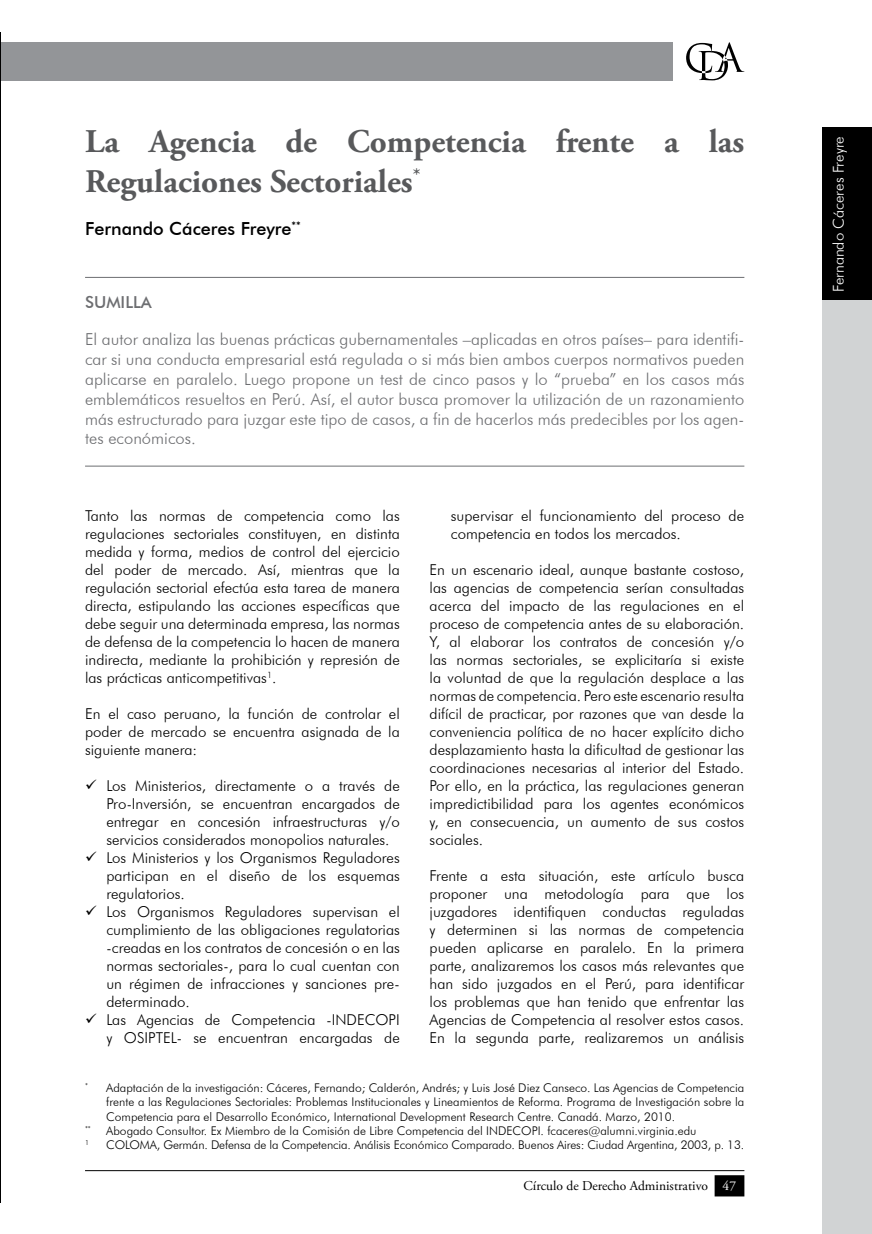
<style>
.page{position:relative;width:872px;height:1234px;background:#fff}
.page>*{position:absolute;margin:0;border:0;box-sizing:border-box;transform-origin:0 0}
.t1{font:700 33px/39.6px "Adobe Garamond Pro";color:#58595b}
.t2{font:500 18px "Futura BT";color:#000}
.t3{font:300 16.5px/19.8px "Futura BT";color:#6d6e71;text-align:justify}
.t4{font:500 16.5px "Futura BT";color:#6d6e71}
.t5{font:300 15px/18px "Futura BT";color:#000;text-align:justify}
.t6{font:300 15px "Futura BT";color:#fff}
.t7{font:13.5px "Adobe Garamond Pro";color:#000}
.t8{font:300 12px "Futura BT";color:#000}
.t9{font:300 7.05px "Futura BT";color:#000}
.s1{color:#fff}
</style>
<div class="page">
<div style="left:822px;top:285px;width:50px;height:948px;background:#d1d3d4"></div>
<div style="left:822px;top:128px;width:50px;height:172px;background:#000"></div>
<svg style="left:686px;top:42px;width:58px;height:38px"></svg>
<hr style="left:85px;top:1169px;width:659px;height:1px;background:#000">
<div style="left:715px;top:1175px;width:28px;height:20px;background:#000"></div>
<div style="left:714px;top:1174px;width:30px;height:22px;border:2px solid #000"></div>
<div style="left:0;top:43px;width:673px;height:38px;background:#939598"></div>
<hr style="left:85px;top:277px;width:659px;height:1px;background:#6d6e71">
<hr style="left:85px;top:465px;width:659px;height:1px;background:#6d6e71">
<hr style="left:0;top:32px;width:1px;height:1170px;background:#000">
<h1 class="t1" style="left:85px;top:123px;width:661px">La Agencia de Competencia frente a las<br>Regulaciones Sectoriales<sup>*</sup></h1>
<p class="t2" style="left:85px;top:217px;width:217px">Fernando Cáceres Freyre<sup>**</sup></p>
<p class="t4" style="left:85px;top:291px;width:20px">Sumilla</p>
<p class="t3" style="left:85px;top:329px;width:661px">E l autor analiza las buenas prácticas gubernamentales –aplicadas en otros países– para identifi&shy;car si una conducta empresarial está regulada o si más bien ambos cuerpos normativos pueden aplicarse en paralelo. Luego propone un test de cinco pasos y lo “prueba” en los casos más emblemáticos resueltos en Perú. Así, el autor busca promover la utilización de un razonamiento más estructurado para juzgar este tipo de casos, a fin de hacerlos más predecibles por los agen&shy;tes económicos.</p>
<p class="t5" style="left:451px;top:506px;width:295px">supervisar el funcionamiento del proceso de competencia en todos los mercados.</p>
<p class="t5" style="left:429px;top:560px;width:316px">E n un escenario ideal, aunque bastante costoso, las agencias de competencia serían consultadas acerca del impacto de las regulaciones en el proceso de competencia antes de su elaboración.<br>Y, al elaborar los contratos de concesión y/o las normas sectoriales, se explicitaría si existe la voluntad de que la regulación desplace a las normas de competencia. Pero este escenario resulta difícil de practicar, por razones que van desde la conveniencia política de no hacer explícito dicho desplazamiento hasta la dificultad de gestionar las coordinaciones necesarias al interior del Estado.<br>Por ello, en la práctica, las regulaciones generan impredictibilidad para los agentes económicos y, en consecuencia, un aumento de sus costos sociales.</p>
<p class="t5" style="left:429px;top:866px;width:316px">Frente a esta situación, este artículo busca proponer una metodología para que los juzgadores identifiquen conductas reguladas y determinen si las normas de competencia pueden aplicarse en paralelo. En la primera parte, analizaremos los casos más relevantes que han sido juzgados en el Perú, para identificar los problemas que han tenido que enfrentar las agencias de competencia al resolver estos casos.<br>E n la segunda parte, realizaremos un análisis</p>
<p class="t5" style="left:85px;top:506px;width:316px">Tanto las normas de competencia como las regulaciones sectoriales constituyen, en distinta medida y forma, medios de control del ejercicio del poder de mercado. Así, mientras que la regulación sectorial efectúa esta tarea de manera directa, estipulando las acciones específicas que debe seguir una determinada empresa, las normas de defensa de la competencia lo hacen de manera indirecta, mediante la prohibición y represión de las prácticas anticompetitivas<sup>1</sup>.</p>
<p class="t5" style="left:85px;top:704px;width:316px">E n el caso peruano, la función de controlar el poder de mercado se encuentra asignada de la siguiente manera:</p>
<p class="t5" style="left:106px;top:776px;width:295px;text-indent:-21px">✓ Los ministerios, directamente o a través de Pro-I nversión, se encuentran encargados de entregar en concesión infraestructuras y/o servicios considerados monopolios naturales.</p>
<p class="t5" style="left:106px;top:848px;width:295px;text-indent:-21px">✓ Los ministerios y los organismos Reguladores participan en el diseño de los esquemas regulatorios.</p>
<p class="t5" style="left:106px;top:902px;width:295px;text-indent:-21px">✓ Los Organismos Reguladores supervisan el cumplimiento de las obligaciones regulatorias -creadas en los contratos de concesión o en las normas sectoriales-, para lo cual cuentan con un régimen de infracciones y sanciones pre&shy;determinado.</p>
<p class="t5" style="left:85px;top:1010px;width:316px;text-align:right">✓ Las agencias de competencia -I NDECOPI y OSI PTE L- se encuentran encargadas de</p>
<p class="t8" style="left:85px;top:1079px;width:661px"><sup>*</sup> Adaptación de la investigación: Cáceres, Fernando; Calderón, Andrés; y Luis José Diez Canseco. Las Agencias de Competencia</p>
<p class="t8" style="left:106px;top:1094px;width:639px">frente a las Regulaciones Sectoriales: Problemas I nstitucionales y Lineamientos de Reforma. Programa de I nvestigación sobre la</p>
<p class="t8" style="left:106px;top:1108px;width:570px">Competencia para el Desarrollo Económico, I nternational Development Research Centre. Canadá. Marzo, 2010.</p>
<p class="t8" style="left:85px;top:1123px;width:613px"><sup>**</sup> Abogado Consultor. Ex Miembro de la Comisión de Libre Competencia del I NDECOPI . fcaceres@alumni.virginia.edu</p>
<p class="t9" style="left:85px;top:1138px;width:6px">1</p>
<p class="t8" style="left:106px;top:1137px;width:639px">COLOMA, Germán. Defensa de la Competencia. Análisis Económico Comparado. Buenos Aires: Ciudad Argentina, 2003, p. 13.</p>
<p class="t7" style="left:523px;top:1176px;width:214px">Círculo de Derecho Administrativo <span class="s1">47</span></p>
<p class="t6" style="left:829px;top:292px;width:158px;rotate:-90deg">Fernando Cáceres Freyre</p>
</div>
